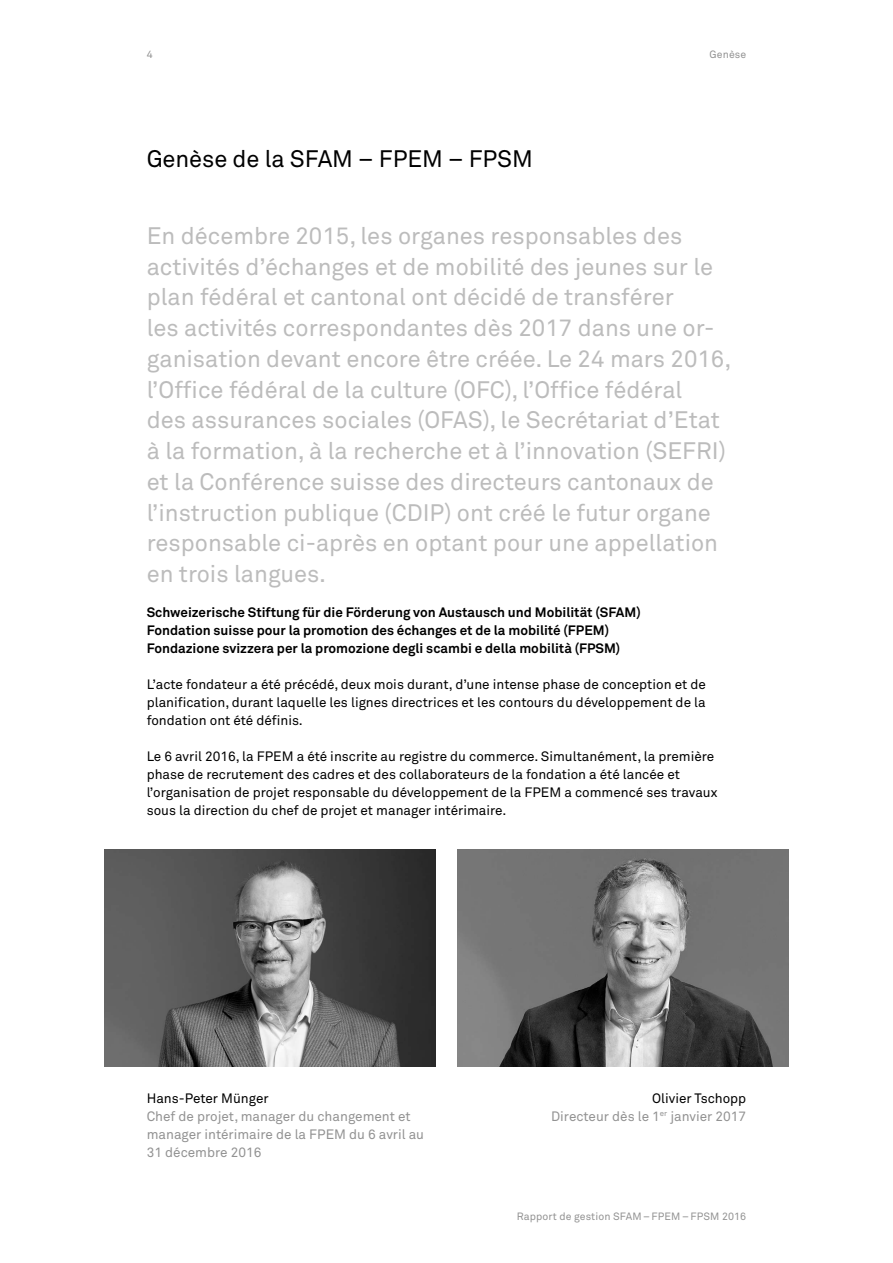
<style>
.page{position:relative;width:893px;height:1263px;background:#fff}
.page>*{position:absolute;margin:0;border:0;box-sizing:border-box;transform-origin:0 0}
._16{font:23.7px/30.8px "Akkurat Pro";color:#bcbcbc}
._16-2{font:23.7px "Akkurat Pro";letter-spacing:-.005em;color:#000}
._9_5{font:13.5px/18px "Akkurat Pro";color:#000}
._9_5-2{font:700 13.5px "Akkurat Pro";color:#000}
._9_5-3{font:13.5px "Akkurat Pro";color:#929292}
._7_2{font:10.5px "Akkurat Pro";letter-spacing:.01em;color:#929292}
</style>
<div class="page">
<img style="left:104px;top:849px;width:332px;height:217px">
<img style="left:457px;top:849px;width:332px;height:217px">
<p class="_7_2" style="left:147px;top:49px;width:7px">4</p>
<p class="_16-2" style="left:147px;top:145px;width:388px">Genèse de la SFAM – FPEM – FPSM</p>
<p class="_7_2" style="left:710px;top:49px;width:38px">Genèse</p>
<p class="_16" style="left:147px;top:220px;width:537px">En décembre 2015, les organes responsables des</p>
<p class="_16" style="left:147px;top:251px;width:568px">activités d’échanges et de mobilité des jeunes sur le plan fédéral et cantonal ont décidé de transférer</p>
<p class="_16" style="left:147px;top:313px;width:586px">les activités correspondantes dès 2017 dans une or&shy;ganisation devant encore être créée. Le 24 mars 2016, l’Office fédéral de la culture (OFC), l’Office fédéral</p>
<p class="_16" style="left:147px;top:405px;width:581px">des assurances sociales (OFAS), le Secrétariat d’Etat à la formation, à la recherche et à l’innovation (SEFRI) et la Conférence suisse des directeurs cantonaux de l’instruction publique (CDIP) ont créé le futur organe responsable ci-après en optant pour une appellation en trois langues.</p>
<p class="_9_5-2" style="left:147px;top:604px;width:496px">Schweizerische Stiftung für die Förderung von Austausch und Mobilität (SFAM)</p>
<p class="_9_5-2" style="left:147px;top:622px;width:464px">Fondation suisse pour la promotion des échanges et de la mobilité (FPEM)</p>
<p class="_9_5-2" style="left:147px;top:640px;width:475px">Fondazione svizzera per la promozione degli scambi e della mobilità (FPSM)</p>
<p class="_9_5" style="left:147px;top:675px;width:561px">L’acte fondateur a été précédé, deux mois durant, d’une intense phase de conception et de</p>
<p class="_9_5" style="left:147px;top:693px;width:560px">planification, durant laquelle les lignes directrices et les contours du développement de la</p>
<p class="_9_5" style="left:147px;top:711px;width:158px">fondation ont été définis.</p>
<p class="_9_5" style="left:147px;top:747px;width:569px">Le 6 avril 2016, la FPEM a été inscrite au registre du commerce. Simultanément, la première phase de recrutement des cadres et des collaborateurs de la fondation a été lancée et</p>
<p class="_9_5" style="left:147px;top:783px;width:572px">l’organisation de projet responsable du développement de la FPEM a commencé ses travaux sous la direction du chef de projet et manager intérimaire.</p>
<p class="_9_5" style="left:147px;top:1089px;width:123px">Hans-Peter Münger</p>
<p class="_9_5-3" style="left:147px;top:1108px;width:266px">Chef de projet, manager du changement et</p>
<p class="_9_5-3" style="left:147px;top:1126px;width:279px">manager intérimaire de la FPEM du 6 avril au</p>
<p class="_9_5-3" style="left:147px;top:1144px;width:116px">31 décembre 2016</p>
<p class="_9_5" style="left:652px;top:1089px;width:96px">Olivier Tschopp</p>
<p class="_9_5-3" style="left:551px;top:1108px;width:197px">Directeur dès le 1<sup>er</sup> janvier 2017</p>
<p class="_7_2" style="left:517px;top:1211px;width:231px">Rapport de gestion SFAM–FPEM–FPSM 2016</p>
</div>
